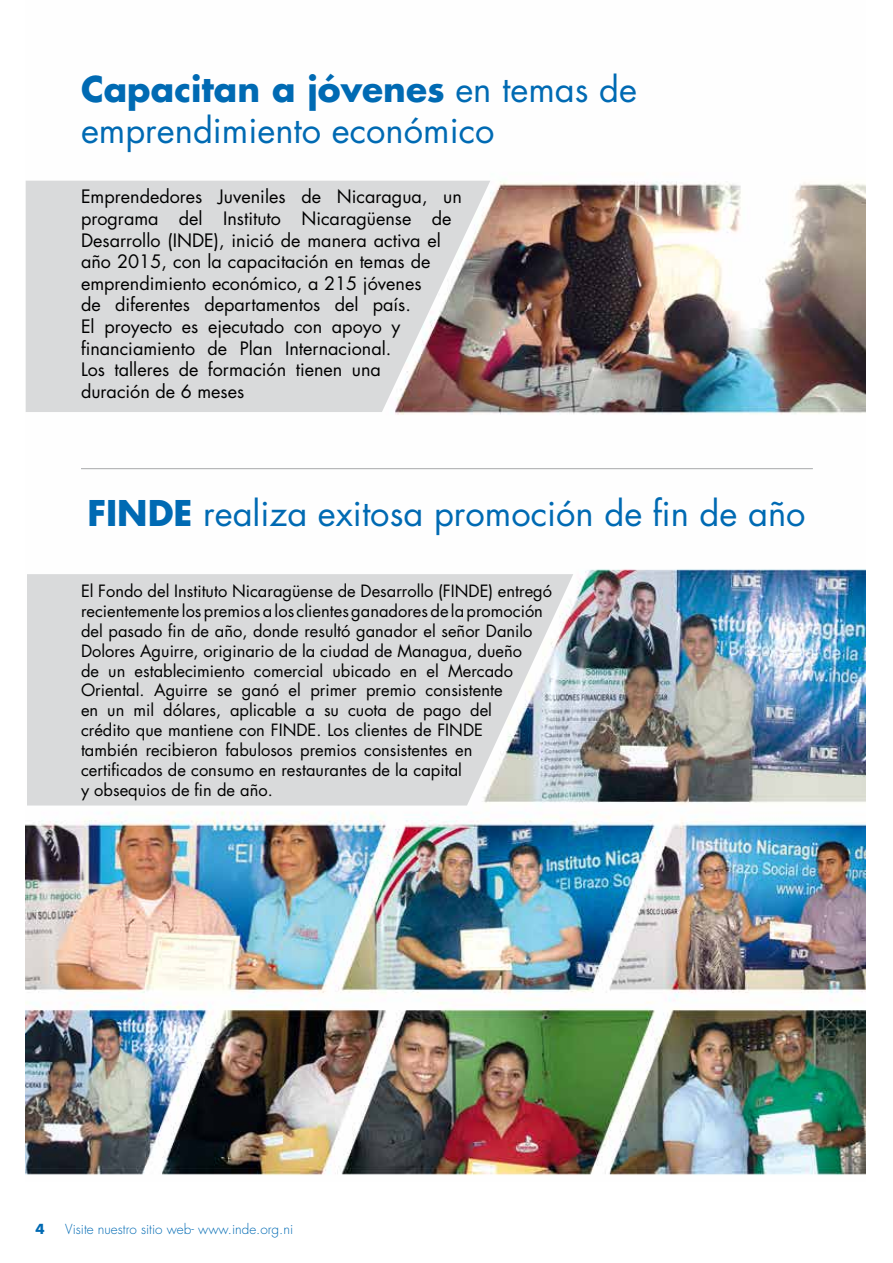
<style>
.page{position:relative;width:893px;height:1263px;background:#fff}
.page>*{position:absolute;margin:0;border:0;box-sizing:border-box;transform-origin:0 0}
.t1{font:34.5px/41.4px "Futura Std";color:#006ab3}
.t2{font:18px/21.6px "Futura Std";color:#000}
.t3{font:16.5px/19.8px "Futura Std";color:#000}
.t4{font:300 13.5px "Futura Std";color:#006ab3}
.t5{font:700 13.5px "Futura Std";color:#006ab3}
.s1{font-weight:700}
</style>
<div class="page">
<img style="left:26px;top:180px;width:840px;height:996px">
<svg style="left:27px;top:574px;width:546px;height:231px;background:#d7d9da"></svg>
<svg style="left:26px;top:181px;width:464px;height:231px;background:#d2d0d0"></svg>
<hr style="left:81px;top:468px;width:732px;height:1px;background:#b1b3b4">
<h1 class="t1" style="left:81px;top:69px;width:557px"><span class="s1">Capacitan a jóvenes</span> en temas de emprendimiento económico</h1>
<p class="t2" style="left:81px;top:186px;width:382px">Emprendedores Juveniles de Nicaragua, un programa del Instituto Nicaragüense de Desarrollo (INDE), inició de manera activa el año 2015, con la capacitación en temas de emprendimiento económico, a 215 jóvenes<br>de diferentes departamentos del país.<br>El proyecto es ejecutado con apoyo y financiamiento de Plan Internacional.<br>Los talleres de formación tienen una<br>duración de 6 meses</p>
<h1 class="t1" style="left:87px;top:493px;width:720px"><span class="s1">FINDE</span> realiza exitosa promoción de fin de año</h1>
<p class="t3" style="left:81px;top:582px;width:473px">El Fondo del Instituto Nicaragüense de Desarrollo (FINDE) entregó recientemente los premios a los clientes ganadores de la promoción del pasado fin de año, donde resultó ganador el señor Danilo Dolores Aguirre, originario de la ciudad de Managua, dueño<br>de un establecimiento comercial ubicado en el Mercado Oriental. Aguirre se ganó el primer premio consistente<br>en un mil dólares, aplicable a su cuota de pago del<br>crédito que mantiene con FINDE. Los clientes de FINDE<br>también recibieron fabulosos premios consistentes en certificados de consumo en restaurantes de la capital<br>y obsequios de fin de año.</p>
<p class="t5" style="left:36px;top:1220px;width:11px">4</p>
<p class="t4" style="left:65px;top:1220px;width:229px">Visite nuestro sitio web- www.inde.org.ni</p>
</div>
